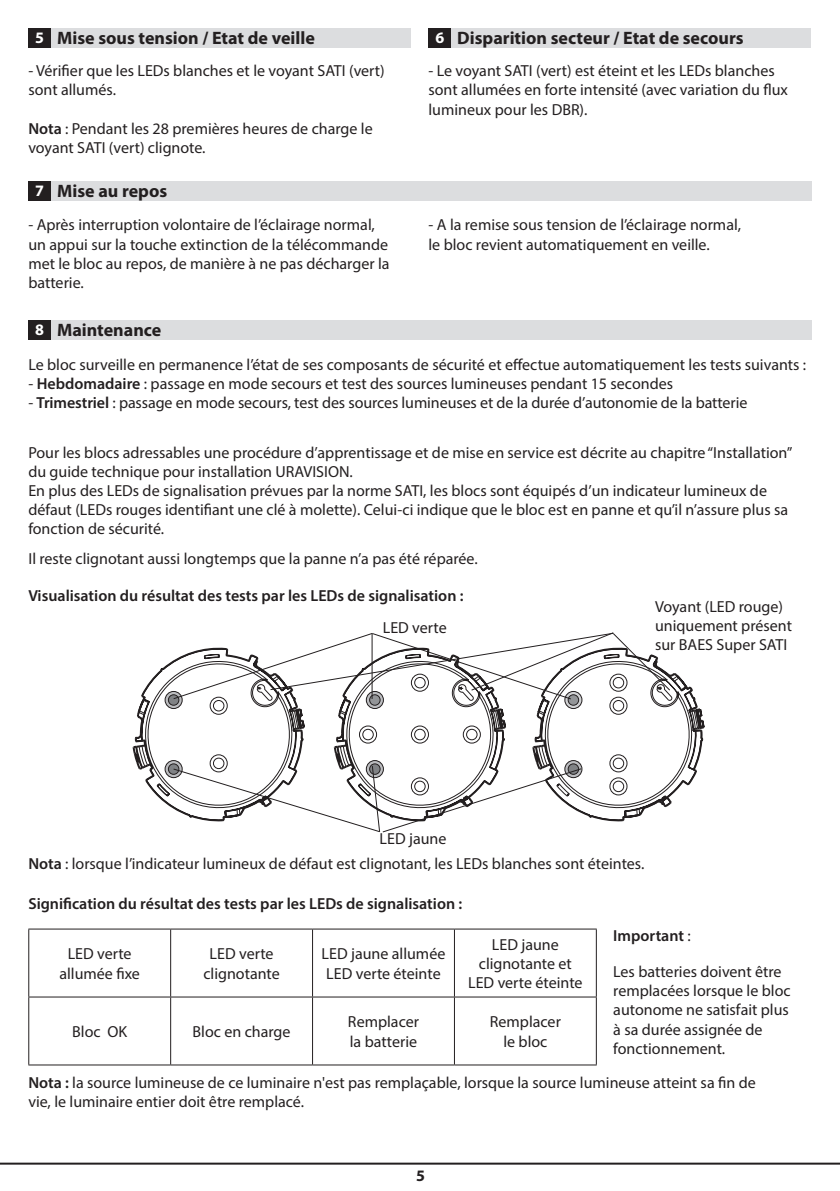
<style>
.page{position:relative;width:840px;height:1191px;background:#fff}
.page>*{position:absolute;margin:0;border:0;box-sizing:border-box;transform-origin:0 0}
.t1{font:700 18px "Myriad Pro";color:#231f20}
.t2{font:16px/19.2px "Myriad Pro";color:#231f20}
.t3{font:600 16px "Myriad Pro";color:#231f20}
.t4{font:700 16px "Myriad Pro";color:#fff}
.t5{font:700 16px "Myriad Pro";color:#231f20}
.s1{font-weight:600}
.s2{font-weight:400}
</style>
<div class="page">
<hr style="left:0;top:1162px;width:839px;height:2px;background:#231f20">
<div style="left:28px;top:320px;width:29px;height:20px;background:#231f20"></div>
<div style="left:51px;top:320px;width:760px;height:20px;background:#dcdddf"></div>
<hr style="left:28px;top:928px;width:142px;height:1px;background:#231f20">
<hr style="left:28px;top:929px;width:1px;height:67px;background:#231f20">
<hr style="left:170px;top:928px;width:142px;height:1px;background:#231f20">
<hr style="left:170px;top:929px;width:1px;height:67px;background:#231f20">
<hr style="left:312px;top:928px;width:142px;height:1px;background:#231f20">
<hr style="left:312px;top:929px;width:1px;height:67px;background:#231f20">
<hr style="left:454px;top:928px;width:142px;height:1px;background:#231f20">
<hr style="left:454px;top:929px;width:1px;height:67px;background:#231f20">
<hr style="left:595px;top:929px;width:1px;height:67px;background:#231f20">
<hr style="left:28px;top:996px;width:142px;height:1px;background:#231f20">
<hr style="left:28px;top:997px;width:1px;height:67px;background:#231f20">
<hr style="left:170px;top:996px;width:142px;height:1px;background:#231f20">
<hr style="left:170px;top:997px;width:1px;height:67px;background:#231f20">
<hr style="left:312px;top:996px;width:142px;height:1px;background:#231f20">
<hr style="left:312px;top:997px;width:1px;height:67px;background:#231f20">
<hr style="left:454px;top:996px;width:142px;height:1px;background:#231f20">
<hr style="left:454px;top:997px;width:1px;height:67px;background:#231f20">
<hr style="left:595px;top:997px;width:1px;height:67px;background:#231f20">
<hr style="left:28px;top:1064px;width:142px;height:1px;background:#231f20">
<hr style="left:170px;top:1064px;width:142px;height:1px;background:#231f20">
<hr style="left:312px;top:1064px;width:142px;height:1px;background:#231f20">
<hr style="left:454px;top:1064px;width:142px;height:1px;background:#231f20">
<div style="left:28px;top:181px;width:29px;height:20px;background:#231f20"></div>
<div style="left:51px;top:181px;width:760px;height:20px;background:#dcdddf"></div>
<div style="left:28px;top:28px;width:29px;height:20px;background:#231f20"></div>
<div style="left:428px;top:28px;width:28px;height:20px;background:#231f20"></div>
<div style="left:51px;top:28px;width:360px;height:20px;background:#dcdddf"></div>
<div style="left:451px;top:28px;width:359px;height:20px;background:#dcdddf"></div>
<svg style="left:132px;top:632px;width:572px;height:201px"></svg>
<p class="t4" style="left:35px;top:28px;width:10px">5</p>
<p class="t1" style="left:57px;top:26px;width:259px">Mise sous tension / Etat de veille</p>
<p class="t4" style="left:435px;top:28px;width:10px">6</p>
<p class="t1" style="left:457px;top:26px;width:288px">Disparition secteur / Etat de secours</p>
<p class="t2" style="left:28px;top:61px;width:357px">- Vérifier que les LEDs blanches et le voyant SATI (vert) sont allumés.</p>
<p class="t2" style="left:28px;top:118px;width:346px"><span class="s1">Nota</span> : Pendant les 28 premières heures de charge le voyant SATI (vert) clignote.</p>
<p class="t4" style="left:35px;top:181px;width:10px">7</p>
<p class="t1" style="left:57px;top:179px;width:112px">Mise au repos</p>
<p class="t2" style="left:428px;top:61px;width:361px">- Le voyant SATI (vert) est éteint et les LEDs blanches sont allumées en forte intensité (avec variation du flux lumineux pour les DBR).</p>
<p class="t2" style="left:28px;top:215px;width:362px">- Après interruption volontaire de l’éclairage normal, un appui sur la touche extinction de la télécommande met le bloc au repos, de manière à ne pas décharger la batterie.</p>
<p class="t2" style="left:428px;top:215px;width:314px">- A la remise sous tension de l’éclairage normal,</p>
<p class="t2" style="left:428px;top:234px;width:282px">le bloc revient automatiquement en veille.</p>
<p class="t4" style="left:35px;top:319px;width:10px">8</p>
<p class="t1" style="left:57px;top:318px;width:106px">Maintenance</p>
<p class="t2" style="left:28px;top:355px;width:778px">Le bloc surveille en permanence l’état de ses composants de sécurité et effectue automatiquement les tests suivants :</p>
<p class="t2" style="left:28px;top:374px;width:646px">- <span class="s1">Hebdomadaire</span> : passage en mode secours et test des sources lumineuses pendant 15 secondes</p>
<p class="t2" style="left:28px;top:393px;width:720px">- <span class="s1">Trimestriel</span> : passage en mode secours, test des sources lumineuses et de la durée d’autonomie de la batterie</p>
<p class="t2" style="left:28px;top:442px;width:765px">Pour les blocs adressables une procédure d’apprentissage et de mise en service est décrite au chapitre “Installation” du guide technique pour installation URAVISION.</p>
<p class="t2" style="left:28px;top:481px;width:760px">En plus des LEDs de signalisation prévues par la norme SATI, les blocs sont équipés d’un indicateur lumineux de défaut (LEDs rouges identifiant une clé à molette). Celui-ci indique que le bloc est en panne et qu’il n’assure plus sa fonction de sécurité.</p>
<p class="t2" style="left:28px;top:548px;width:450px">Il reste clignotant aussi longtemps que la panne n’a pas été réparée.</p>
<p class="t3" style="left:28px;top:585px;width:436px">Visualisation du résultat des tests par les LEDs de signalisation :</p>
<p class="t2" style="left:382px;top:618px;width:65px">LED verte</p>
<p class="t2" style="left:654px;top:596px;width:138px">Voyant (LED rouge) uniquement présent sur BAES Super SATI</p>
<p class="t2" style="left:379px;top:828px;width:68px">LED jaune</p>
<p class="t2" style="left:28px;top:853px;width:617px"><span class="s1">Nota</span> : lorsque l’indicateur lumineux de défaut est clignotant, les LEDs blanches sont éteintes.</p>
<p class="t3" style="left:28px;top:893px;width:435px">Signification du résultat des tests par les LEDs de signalisation :</p>
<p class="t2" style="left:68px;top:944px;width:65px">LED verte</p>
<p class="t2" style="left:59px;top:963px;width:82px">allumée fixe</p>
<p class="t2" style="left:209px;top:944px;width:65px">LED verte</p>
<p class="t2" style="left:203px;top:963px;width:78px">clignotante</p>
<p class="t2" style="left:321px;top:944px;width:125px">LED jaune allumée<br>LED verte éteinte</p>
<p class="t2" style="left:491px;top:934px;width:68px">LED jaune</p>
<p class="t2" style="left:478px;top:953px;width:94px">clignotante et</p>
<p class="t2" style="left:468px;top:973px;width:116px">LED verte éteinte</p>
<p class="t2" style="left:72px;top:1021px;width:56px">Bloc OK</p>
<p class="t2" style="left:192px;top:1021px;width:99px">Bloc en charge</p>
<p class="t2" style="left:348px;top:1012px;width:72px">Remplacer la batterie</p>
<p class="t2" style="left:489px;top:1012px;width:72px;text-align:center">Remplacer le bloc</p>
<p class="t3" style="left:613px;top:925px;width:79px">Important <span class="s2">:</span></p>
<p class="t2" style="left:613px;top:961px;width:179px">Les batteries doivent être remplacées lorsque le bloc autonome ne satisfait plus à sa durée assignée de fonctionnement.</p>
<p class="t2" style="left:28px;top:1073px;width:728px"><span class="s1">Nota :</span> la source lumineuse de ce luminaire n'est pas remplaçable, lorsque la source lumineuse atteint sa fin de vie, le luminaire entier doit être remplacé.</p>
<p class="t5" style="left:416px;top:1165px;width:10px">5</p>
</div>
